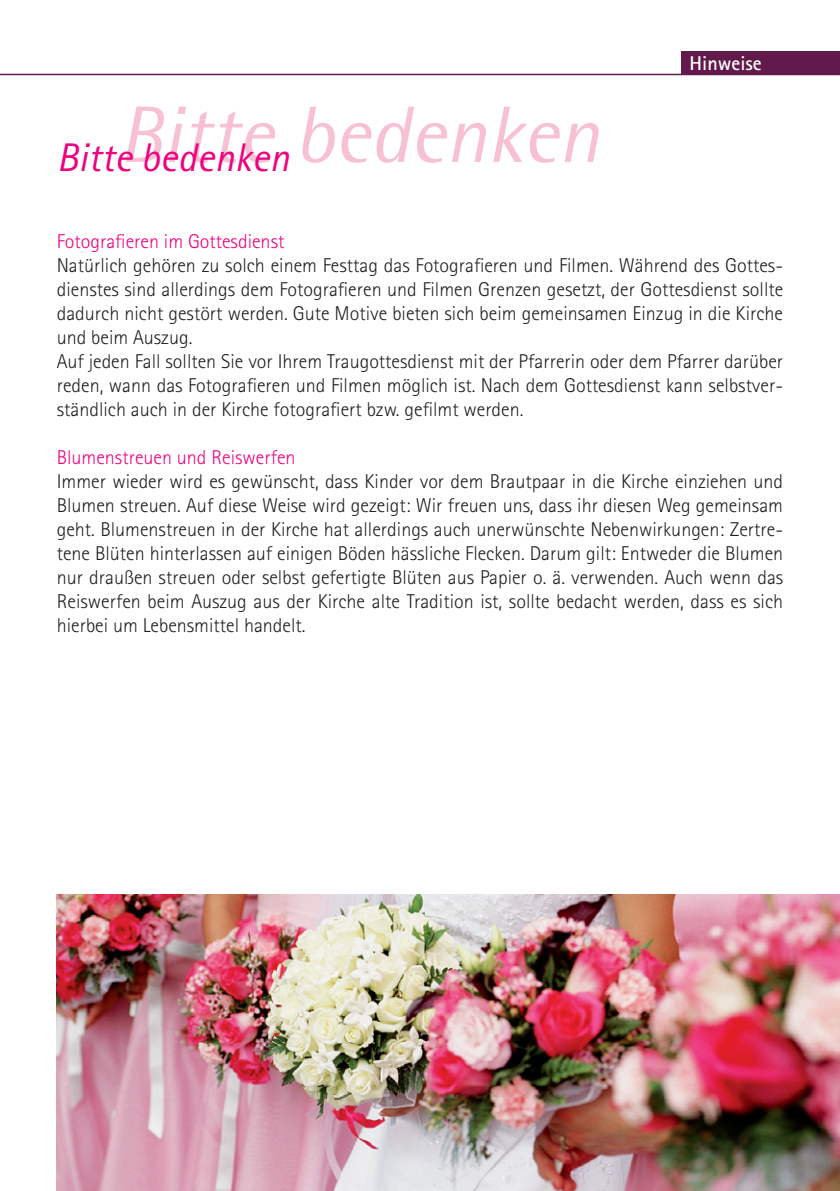
<style>
.page{position:relative;width:840px;height:1191px;background:#fff}
.page>*{position:absolute;margin:0;border:0;box-sizing:border-box;transform-origin:0 0}
.t1{font:italic 80px "Rotis Semi Sans";color:#f8c0d3}
.t2{font:italic 40px "Rotis Sans Serif";color:#ed0280}
.t3{font:300 20px/24px "Rotis Sans Serif";color:#231f20}
.t4{font:300 20px "Rotis Sans Serif";color:#ed0280}
.t5{font:700 20px "Rotis Sans Serif";color:#fff}
</style>
<div class="page">
<hr style="left:0;top:74px;width:839px;height:1px;background:#62194b">
<div style="left:680px;top:51px;width:159px;height:23px;background:#62194b"></div>
<img style="left:57px;top:894px;width:782px;height:297px">
<h1 class="t1" style="left:119px;top:86px;width:481px">Bitte bedenken</h1>
<h2 class="t2" style="left:57px;top:134px;width:234px">Bitte bedenken</h2>
<p class="t5" style="left:689px;top:51px;width:74px">Hinweise</p>
<p class="t4" style="left:57px;top:229px;width:229px">Fotografieren im Gottesdienst</p>
<p class="t3" style="left:57px;top:253px;width:727px">Natürlich gehören zu solch einem Festtag das Fotografieren und Filmen. Während des Gottes&shy;dienstes sind allerdings dem Fotografieren und Filmen Grenzen gesetzt, der Gottesdienst sollte dadurch nicht gestört werden. Gute Motive bieten sich beim gemeinsamen Einzug in die Kirche und beim Auszug.<br>Auf jeden Fall sollten Sie vor Ihrem Traugottesdienst mit der Pfarrerin oder dem Pfarrer darüber reden, wann das Fotografieren und Filmen möglich ist. Nach dem Gottesdienst kann selbstver&shy;ständlich auch in der Kirche fotografiert bzw. gefilmt werden.</p>
<p class="t4" style="left:57px;top:445px;width:240px">Blumenstreuen und Reiswerfen</p>
<p class="t3" style="left:57px;top:469px;width:727px;text-align:justify">Immer wieder wird es gewünscht, dass Kinder vor dem Brautpaar in die Kirche einziehen und Blumen streuen. Auf diese Weise wird gezeigt: Wir freuen uns, dass ihr diesen Weg gemeinsam geht. Blumenstreuen in der Kirche hat allerdings auch unerwünschte Nebenwirkungen: Zertre&shy;tene Blüten hinterlassen auf einigen Böden hässliche Flecken. Darum gilt: Entweder die Blumen nur draußen streuen oder selbst gefertigte Blüten aus Papier o. ä. verwenden. Auch wenn das Reiswerfen beim Auszug aus der Kirche alte Tradition ist, sollte bedacht werden, dass es sich hierbei um Lebensmittel handelt.</p>
</div>
